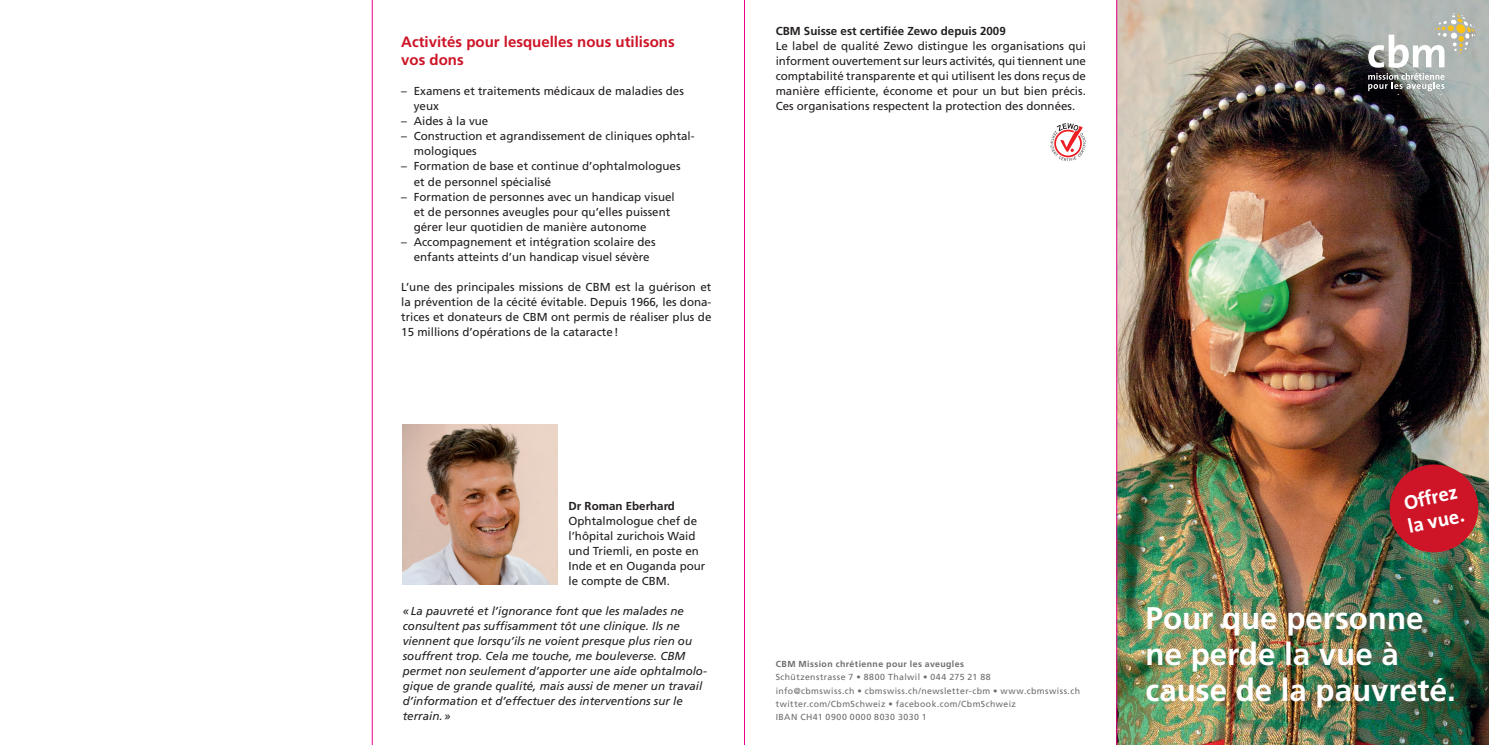
<style>
.page{position:relative;width:1489px;height:745px;background:#fff}
.page>*{position:absolute;margin:0;border:0;box-sizing:border-box;transform-origin:0 0}
.t1{font:700 31.25px/36.2px "Frutiger LT";color:#fff}
.t2{font:700 20px/24px "The Sans";color:#fff}
.t3{font:700 15px/18px "Frutiger LT";color:#cd1527}
.t4{font:11.5px/15px "Frutiger LT";color:#231f20}
.t5{font:italic 11.5px/15px "Frutiger LT";color:#231f20}
.t6{font:700 11.5px "Frutiger LT";color:#231f20}
.t7{font:8.75px/13.2px "Frutiger LT Com";letter-spacing:.05em;color:#6c6d70}
.t8{font:700 8.75px "Frutiger LT Com";letter-spacing:.05em;color:#6c6d70}
</style>
<div class="page">
<svg style="left:1050px;top:123px;width:35px;height:38px"></svg>
<img style="left:402px;top:424px;width:156px;height:160px">
<img style="left:1117px;top:0;width:371px;height:744px">
<svg style="left:1367px;top:13px;width:108px;height:78px;background:#b1b4af"></svg>
<img style="left:1385px;top:460px;width:97px;height:96px">
<hr style="left:372px;top:0;width:1px;height:744px;background:#ed028c">
<hr style="left:744px;top:0;width:1px;height:744px;background:#ed028c">
<hr style="left:1116px;top:0;width:1px;height:744px;background:#ed028c">
<h3 class="t3" style="left:401px;top:33px;width:275px">Activités pour lesquelles nous utilisons vos dons</h3>
<p class="t4" style="left:414px;top:84px;width:271px;text-indent:-12px">– Examens et traitements médicaux de maladies des yeux</p>
<p class="t4" style="left:401px;top:114px;width:89px">– Aides à la vue</p>
<p class="t4" style="left:414px;top:129px;width:282px;text-indent:-12px">– Construction et agrandissement de cliniques ophtal&shy;mologiques</p>
<p class="t4" style="left:414px;top:159px;width:268px;text-indent:-12px">– Formation de base et continue d’ophtalmologues et de personnel spécialisé</p>
<p class="t4" style="left:414px;top:189px;width:262px;text-indent:-12px">– Formation de personnes avec un handicap visuel et de personnes aveugles pour qu’elles puissent gérer leur quotidien de manière autonome</p>
<p class="t4" style="left:401px;top:234px;width:256px;text-align:center">– Accompagnement et intégration scolaire des enfants atteints d’un handicap visuel sévère</p>
<p class="t4" style="left:401px;top:279px;width:312px;text-align:justify">L’une des principales missions de CBM est la guérison et la prévention de la cécité évitable. Depuis 1966, les dona&shy;trices et donateurs de CBM ont permis de réaliser plus de 15 millions d’opérations de la cataracte!</p>
<p class="t6" style="left:568px;top:499px;width:108px">Dr Roman Eberhard</p>
<p class="t4" style="left:568px;top:513px;width:138px">Ophtalmologue chef de l’hôpital zurichois Waid und Triemli, en poste en<br>Inde et en Ouganda pour le compte de CBM.</p>
<p class="t5" style="left:403px;top:603px;width:305px">«La pauvreté et l’ignorance font que les malades ne consultent pas suffisamment tôt une clinique. Ils ne viennent que lorsqu’ils ne voient presque plus rien ou souffrent trop. Cela me touche, me bouleverse. CBM permet non seulement d’apporter une aide ophtalmolo&shy;gique de grande qualité, mais aussi de mener un travail d’information et d’effectuer des interventions sur le terrain.»</p>
<p class="t6" style="left:775px;top:24px;width:232px">CBM Suisse est certifiée Zewo depuis 2009</p>
<p class="t4" style="left:775px;top:39px;width:312px;text-align:justify">Le label de qualité Zewo distingue les organisations qui informent ouvertement sur leurs activités, qui tiennent une comptabilité transparente et qui utilisent les dons reçus de manière efficiente, économe et pour un but bien précis.<br>Ces organisations respectent la protection des données.</p>
<p class="t8" style="left:775px;top:658px;width:190px">CBM Mission chrétienne pour les aveugles</p>
<p class="t7" style="left:775px;top:670px;width:306px">Schützenstrasse 7 • 8800 Thalwil • 044 275 21 88<br>info@cbmswiss.ch • cbmswiss.ch/newsletter-cbm • www.cbmswiss.ch twitter.com/CbmSchweiz • facebook.com/CbmSchweiz<br>IBAN CH41 0900 0000 8030 3030 1</p>
<h2 class="t2" style="left:1400px;top:490px;width:59px;rotate:-12deg">Offrez la vue.</h2>
<h1 class="t1" style="left:1145px;top:599px;width:312px">Pour que personne ne perde la vue à cause de la pauvreté.</h1>
</div>
